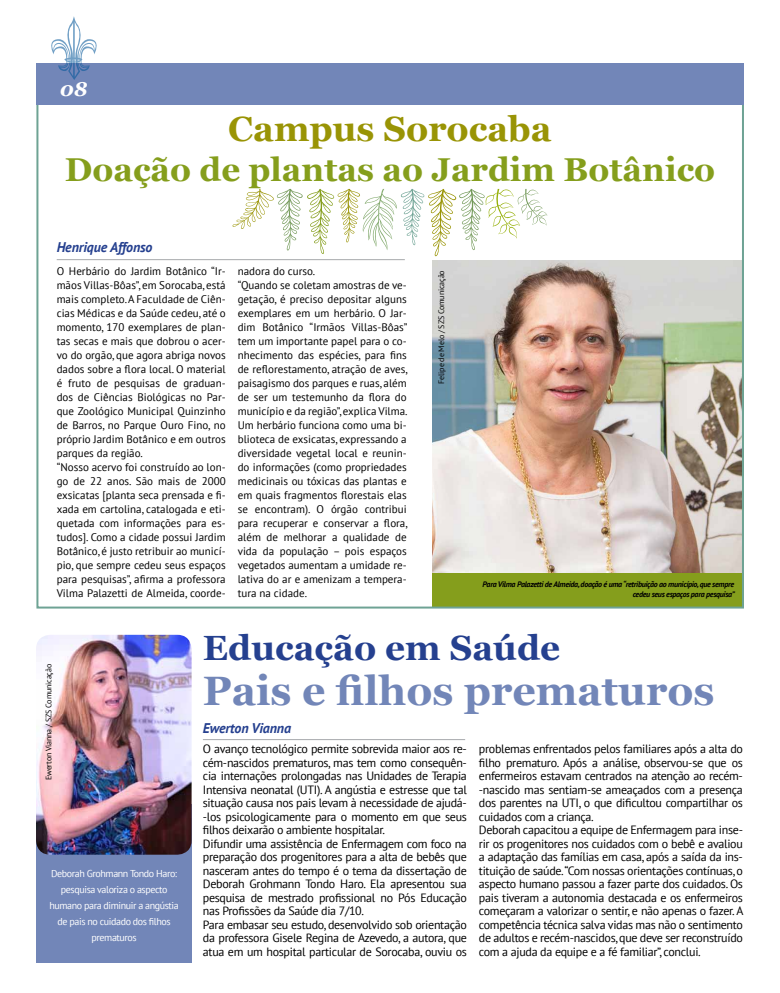
<style>
.page{position:relative;width:780px;height:993px;background:#fff}
.page>*{position:absolute;margin:0;border:0;box-sizing:border-box;transform-origin:0 0}
.t1{font:700 41px "Georgia";color:#7286b8}
.t2{font:700 35px "Georgia";color:#25408f}
.t3{font:700 35px "Georgia";color:#999405}
.t4{font:700 33px "Georgia";color:#859e1c}
.t5{font:italic 700 20px "Georgia";color:#fff}
.t6{font:italic 700 14px "PT Sans";letter-spacing:-.01em;color:#25408f}
.t7{font:12px/13.5px "PT Sans";letter-spacing:-.025em;color:#000}
.t8{font:11px/14px "PT Sans";color:#000}
.t9{font:10px/16px "PT Sans";letter-spacing:-.04em;color:#fff;text-align:center}
.t10{font:italic 700 8px/10px "PT Sans";letter-spacing:-.04em;color:#000;text-align:right}
.t11{font:8px "PT Sans";letter-spacing:-.02em;color:#000}
</style>
<div class="page">
<div style="left:36px;top:804px;width:155px;height:158px;background:#7286b8"></div>
<div style="left:432px;top:527px;width:312px;height:80px;background:#859e1c"></div>
<img style="left:432px;top:260px;width:309px;height:312px">
<svg style="left:232px;top:189px;width:315px;height:67px"></svg>
<div style="left:36px;top:63px;width:708px;height:41px;background:#7286b8"></div>
<svg style="left:51px;top:16px;width:46px;height:64px"></svg>
<img style="left:36px;top:634px;width:156px;height:220px">
<hr style="left:57px;top:259px;width:348px;height:1px;background:#a7a9ac">
<hr style="left:203px;top:738px;width:262px;height:1px;background:#a7a9ac">
<h3 class="t5" style="left:60px;top:76px;width:29px">08</h3>
<h2 class="t3" style="left:228px;top:107px;width:325px">Campus Sorocaba</h2>
<h3 class="t4" style="left:65px;top:148px;width:652px">Doação de plantas ao Jardim Botânico</h3>
<p class="t6" style="left:57px;top:238px;width:97px">Henrique Affonso</p>
<p class="t8" style="left:57px;top:264px;width:170px">O Herbário do Jardim Botânico “Ir&shy;mãos Villas-Bôas”, em Sorocaba, está mais completo. A Faculdade de Ciên&shy;cias Médicas e da Saúde cedeu, até o momento, 170 exemplares de plan&shy;tas secas e mais que dobrou o acer&shy;vo do orgão, que agora abriga novos dados sobre a flora local. O material é fruto de pesquisas de graduan&shy;dos de Ciências Biológicas no Par&shy;que Zoológico Municipal Quinzinho de Barros, no Parque Ouro Fino, no próprio Jardim Botânico e em outros parques da região.<br>“Nosso acervo foi construído ao lon&shy;go de 22 anos. São mais de 2000 exsicatas [planta seca prensada e fi&shy;xada em cartolina, catalogada e eti&shy;quetada com informações para es&shy;tudos]. Como a cidade possui Jardim Botânico, é justo retribuir ao municí&shy;pio, que sempre cedeu seus espaços para pesquisas”, afirma a professora Vilma Palazetti de Almeida, coorde-</p>
<p class="t8" style="left:238px;top:264px;width:171px">nadora do curso.<br>“Quando se coletam amostras de ve&shy;getação, é preciso depositar alguns exemplares em um herbário. O Jar&shy;dim Botânico “Irmãos Villas-Bôas” tem um importante papel para o co&shy;nhecimento das espécies, para fins de reflorestamento, atração de aves, paisagismo dos parques e ruas, além de ser um testemunho da flora do município e da região”, explica Vilma.<br>Um herbário funciona como uma bi&shy;blioteca de exsicatas, expressando a diversidade vegetal local e reunin&shy;do informações (como propriedades medicinais ou tóxicas das plantas e em quais fragmentos florestais elas se encontram). O órgão contribui para recuperar e conservar a flora, além de melhorar a qualidade de vida da população – pois espaços vegetados aumentam a umidade re&shy;lativa do ar e amenizam a tempera&shy;tura na cidade.</p>
<p class="t11" style="left:436px;top:383px;width:115px;rotate:-90deg">Felipe de Melo / SZS Comunicação</p>
<p class="t10" style="left:482px;top:579px;width:254px">Para Vilma Palazetti de Almeida, doação é uma “retribuição ao município, que sempre cedeu seus espaços para pesquisa”</p>
<p class="t11" style="left:43px;top:780px;width:118px;rotate:-90deg">Ewerton Vianna / SZS Comunicação</p>
<p class="t9" style="left:49px;top:864px;width:131px">Deborah Grohmann Tondo Haro: pesquisa valoriza o aspecto humano para diminuir a angústia de pais no cuidado dos filhos prematuros</p>
<h2 class="t2" style="left:203px;top:624px;width:359px">Educação em Saúde</h2>
<h1 class="t1" style="left:203px;top:663px;width:513px">Pais e filhos prematuros</h1>
<p class="t6" style="left:203px;top:718px;width:90px">Ewerton Vianna</p>
<p class="t7" style="left:203px;top:741px;width:265px">O avanço tecnológico permite sobrevida maior aos re&shy;cém-nascidos prematuros, mas tem como consequên&shy;cia internações prolongadas nas Unidades de Terapia Intensiva neonatal (UTI). A angústia e estresse que tal situação causa nos pais levam à necessidade de ajudá--los psicologicamente para o momento em que seus filhos deixarão o ambiente hospitalar.<br>Difundir uma assistência de Enfermagem com foco na preparação dos progenitores para a alta de bebês que nasceram antes do tempo é o tema da dissertação de Deborah Grohmann Tondo Haro. Ela apresentou sua pesquisa de mestrado profissional no Pós Educação nas Profissões da Saúde dia 7/10.<br>Para embasar seu estudo, desenvolvido sob orientação da professora Gisele Regina de Azevedo, a autora, que atua em um hospital particular de Sorocaba, ouviu os</p>
<p class="t7" style="left:479px;top:741px;width:266px">problemas enfrentados pelos familiares após a alta do filho prematuro. Após a análise, observou-se que os enfermeiros estavam centrados na atenção ao recém--nascido mas sentiam-se ameaçados com a presença dos parentes na UTI, o que dificultou compartilhar os cuidados com a criança.<br>Deborah capacitou a equipe de Enfermagem para inse&shy;rir os progenitores nos cuidados com o bebê e avaliou a adaptação das famílias em casa, após a saída da ins&shy;tituição de saúde.“Com nossas orientações contínuas, o aspecto humano passou a fazer parte dos cuidados. Os pais tiveram a autonomia destacada e os enfermeiros começaram a valorizar o sentir, e não apenas o fazer. A competência técnica salva vidas mas não o sentimento de adultos e recém-nascidos, que deve ser reconstruído com a ajuda da equipe e a fé familiar”, conclui.</p>
</div>
